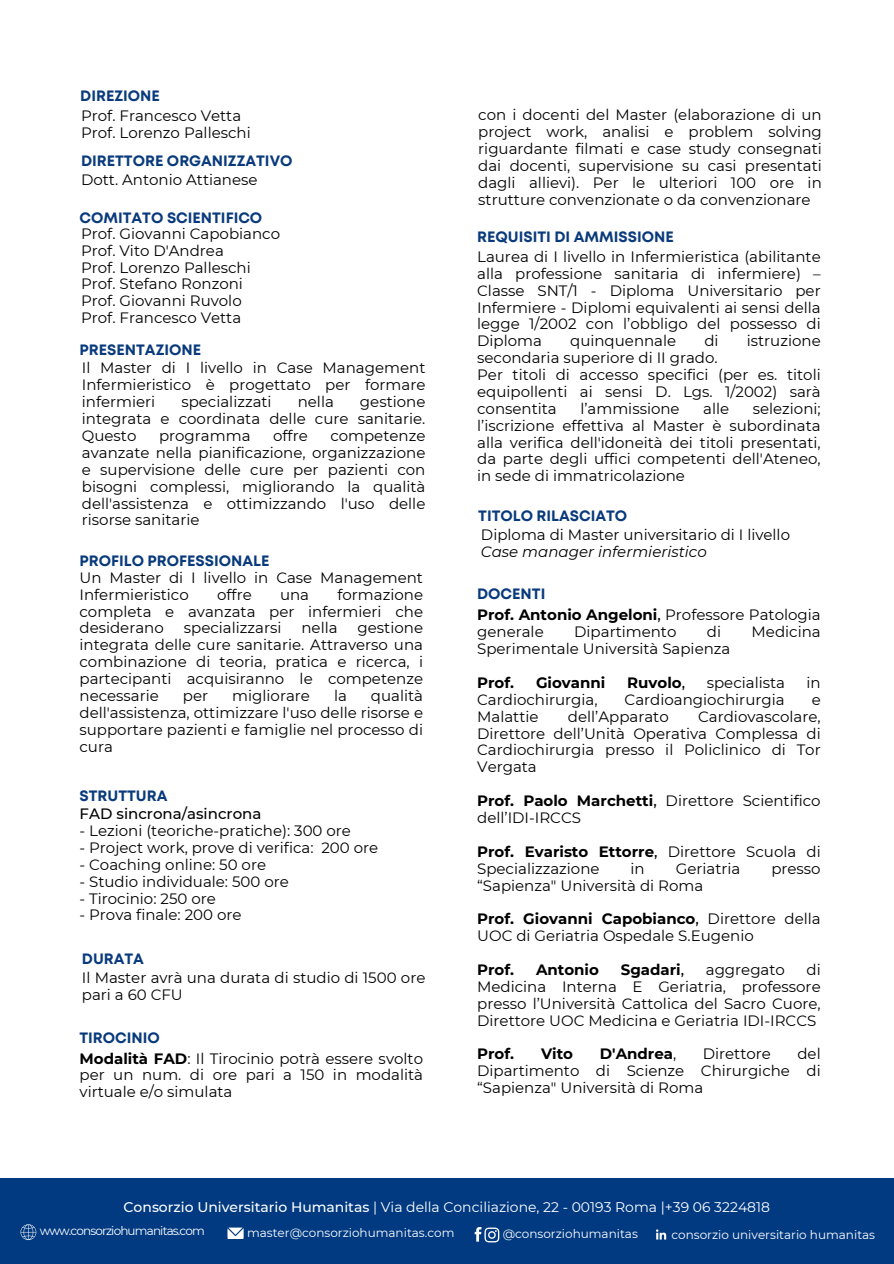
<style>
.page{position:relative;width:894px;height:1264px;background:#fff}
.page>*{position:absolute;margin:0;border:0;box-sizing:border-box;transform-origin:0 0}
.t1{font:15px/16.8px "Montserrat";color:#000;text-align:justify}
.t2{font:700 15px "Mont";color:#093a7c}
.t3{font:700 15px "Montserrat";color:#000}
.t4{font:500 15px "Montserrat";color:#000}
.t5{font:13.95px "Montserrat";color:#fff}
.t6{font:12px "Montserrat";color:#fff}
.t7{font:12px "Montserrat";letter-spacing:-.07em;color:#fff}
.s1{font-weight:700}
.s2{font-style:italic}
.s3{font-weight:500}
.s4{font-weight:400}
</style>
<div class="page">
<div style="left:0;top:1178px;width:893px;height:85px;background:#013a81"></div>
<svg style="left:21px;top:1224px;width:15px;height:15px"></svg>
<svg style="left:654px;top:1227px;width:14px;height:14px"></svg>
<svg style="left:655px;top:1229px;width:11px;height:10px"></svg>
<svg style="left:227px;top:1227px;width:16px;height:11px"></svg>
<svg style="left:474px;top:1227px;width:25px;height:15px"></svg>
<h1 class="t2" style="left:80px;top:90px;width:81px">DIREZIONE</h1>
<h1 class="t1" style="left:81px;top:107px;width:171px">Prof. Francesco Vetta<br>Prof. Lorenzo Palleschi</h1>
<h2 class="t2" style="left:81px;top:156px;width:213px">DIRETTORE ORGANIZZATIVO</h2>
<h1 class="t1" style="left:81px;top:171px;width:178px">Dott. Antonio Attianese</h1>
<h2 class="t2" style="left:79px;top:212px;width:184px">COMITATO SCIENTIFICO</h2>
<h1 class="t1" style="left:81px;top:225px;width:200px;text-align:left">Prof. Giovanni Capobianco<br>Prof. Vito D'Andrea<br>Prof. Lorenzo Palleschi<br>Prof. Stefano Ronzoni<br>Prof. Giovanni Ruvolo<br>Prof. Francesco Vetta</h1>
<h1 class="t2" style="left:79px;top:344px;width:123px">PRESENTAZIONE</h1>
<h2 class="t1" style="left:82px;top:359px;width:345px">Il Master di I livello in Case Management Infermieristico è progettato per formare infermieri</h2>
<h2 class="t1" style="left:82px;top:393px;width:345px;text-indent:278px">gestione integrata e coordinata delle cure sanitarie.<br>Questo</h2>
<h2 class="t1" style="left:181px;top:393px;width:92px">specializzati</h2>
<h2 class="t1" style="left:298px;top:393px;width:38px">nella</h2>
<h2 class="t1" style="left:159px;top:427px;width:93px">programma</h2>
<h2 class="t1" style="left:273px;top:427px;width:36px">offre</h2>
<h2 class="t1" style="left:82px;top:427px;width:345px;text-indent:248px">competenze avanzate nella pianificazione, organizzazione e supervisione delle cure per pazienti con bisogni complessi, migliorando la qualità dell'assistenza e ottimizzando l'uso delle risorse sanitarie</h2>
<h2 class="t2" style="left:79px;top:555px;width:191px">PROFILO PROFESSIONALE</h2>
<h1 class="t1" style="left:79px;top:569px;width:345px">Un Master di I livello in Case Management<br>Infermieristico</h1>
<h1 class="t1" style="left:79px;top:586px;width:345px;text-indent:258px">formazione completa e avanzata per infermieri che desiderano</h1>
<h1 class="t1" style="left:217px;top:586px;width:36px">offre</h1>
<h1 class="t1" style="left:280px;top:586px;width:31px">una</h1>
<h1 class="t1" style="left:79px;top:619px;width:345px;text-indent:278px">gestione integrata delle cure sanitarie. Attraverso una combinazione di teoria, pratica e ricerca, i partecipanti acquisiranno le competenze necessarie</h1>
<h1 class="t1" style="left:184px;top:619px;width:99px">specializzarsi</h1>
<h1 class="t1" style="left:301px;top:619px;width:38px">nella</h1>
<h1 class="t1" style="left:79px;top:687px;width:345px;text-indent:291px">qualità dell'assistenza, ottimizzare l'uso delle risorse e supportare pazienti e famiglie nel processo di cura</h1>
<h1 class="t1" style="left:183px;top:687px;width:27px">per</h1>
<h1 class="t1" style="left:232px;top:687px;width:79px">migliorare</h1>
<h1 class="t1" style="left:334px;top:687px;width:14px">la</h1>
<h2 class="t2" style="left:79px;top:789px;width:89px">STRUTTURA</h2>
<h2 class="t4" style="left:79px;top:804px;width:183px">FAD sincrona/asincrona</h2>
<h2 class="t1" style="left:79px;top:822px;width:273px">- Lezioni (teoriche-pratiche): 300 ore</h2>
<h2 class="t1" style="left:79px;top:839px;width:300px">- Project work, prove di verifica: 200 ore</h2>
<h2 class="t1" style="left:79px;top:856px;width:188px">- Coaching online: 50 ore</h2>
<h2 class="t1" style="left:79px;top:872px;width:211px">- Studio individuale: 500 ore</h2>
<h2 class="t1" style="left:79px;top:889px;width:138px">- Tirocinio: 250 ore</h2>
<h2 class="t1" style="left:79px;top:906px;width:163px">- Prova finale: 200 ore</h2>
<h2 class="t2" style="left:82px;top:953px;width:64px">DURATA</h2>
<h1 class="t1" style="left:82px;top:968px;width:345px">Il Master avrà una durata di studio di 1500 ore pari a 60 CFU</h1>
<h2 class="t2" style="left:79px;top:1031px;width:82px">TIROCINIO</h2>
<p class="t1" style="left:79px;top:1049px;width:345px"><span class="s1">Modalità FAD</span>: Il Tirocinio potrà essere svolto per un num. di ore pari a 150 in modalità virtuale e/o simulata</p>
<h1 class="t1" style="left:478px;top:106px;width:345px">con i docenti del Master (elaborazione di un project work, analisi e problem solving riguardante filmati e case study consegnati dai docenti, supervisione su casi presentati dagli allievi). Per le ulteriori 100 ore in strutture convenzionate o da convenzionare</h1>
<h2 class="t2" style="left:477px;top:231px;width:198px">REQUISITI DI AMMISSIONE</h2>
<h2 class="t1" style="left:477px;top:248px;width:345px">Laurea di I livello in Infermieristica (abilitante alla professione sanitaria di infermiere) – Classe SNT/1 - Diploma Universitario per Infermiere - Diplomi equivalenti ai sensi della legge 1/2002 con l’obbligo del possesso di Diploma</h2>
<h2 class="t1" style="left:570px;top:332px;width:107px">quinquennale</h2>
<h2 class="t1" style="left:704px;top:332px;width:16px">di</h2>
<h2 class="t1" style="left:746px;top:332px;width:75px">istruzione</h2>
<h2 class="t1" style="left:477px;top:349px;width:345px;text-align:left">secondaria superiore di II grado.<br>Per titoli di accesso specifici (per es. titoli equipollenti ai sensi D. Lgs. 1/2002) sarà consentita</h2>
<h2 class="t1" style="left:580px;top:400px;width:101px">l’ammissione</h2>
<h2 class="t1" style="left:703px;top:400px;width:27px">alle</h2>
<h2 class="t1" style="left:477px;top:400px;width:345px;text-indent:275px">selezioni; l’iscrizione effettiva al Master è subordinata alla verifica dell'idoneità dei titoli presentati, da parte degli uffici competenti dell'Ateneo, in sede di immatricolazione</h2>
<h2 class="t2" style="left:478px;top:510px;width:150px">TITOLO RILASCIATO</h2>
<h1 class="t1" style="left:481px;top:526px;width:310px">Diploma di Master universitario di I livello<br><span class="s2">Case manager infermieristico</span></h1>
<p class="t2" style="left:477px;top:588px;width:70px">DOCENTI</p>
<h2 class="t1" style="left:477px;top:606px;width:345px"><span class="s1">Prof. Antonio Angeloni</span><span class="s3">,</span> Professore Patologia generale</h2>
<h2 class="t1" style="left:574px;top:623px;width:104px">Dipartimento</h2>
<h2 class="t1" style="left:706px;top:623px;width:16px">di</h2>
<h2 class="t1" style="left:751px;top:623px;width:71px">Medicina</h2>
<h2 class="t1" style="left:477px;top:640px;width:255px">Sperimentale Università Sapienza</h2>
<h2 class="t3" style="left:477px;top:673px;width:38px">Prof.</h2>
<h2 class="t3" style="left:536px;top:673px;width:71px">Giovanni</h2>
<h2 class="t3" style="left:627px;top:673px;width:59px">Ruvolo<span class="s3">,</span></h2>
<h2 class="t1" style="left:706px;top:674px;width:80px">specialista</h2>
<h2 class="t1" style="left:806px;top:674px;width:16px">in</h2>
<h2 class="t1" style="left:477px;top:691px;width:122px">Cardiochirurgia,</h2>
<h2 class="t1" style="left:624px;top:691px;width:161px">Cardioangiochirurgia</h2>
<h2 class="t1" style="left:811px;top:691px;width:11px">e</h2>
<h2 class="t1" style="left:477px;top:708px;width:63px">Malattie</h2>
<h2 class="t1" style="left:567px;top:708px;width:102px">dell’Apparato</h2>
<h2 class="t1" style="left:477px;top:708px;width:345px;text-indent:221px">Cardiovascolare, Direttore dell’Unità Operativa Complessa di Cardiochirurgia presso il Policlinico di Tor Vergata</h2>
<h2 class="t1" style="left:477px;top:792px;width:345px"><span class="s1">Prof. Paolo Marchetti</span><span class="s3">,</span> Direttore Scientifico dell’IDI-IRCCS</h2>
<h2 class="t1" style="left:477px;top:843px;width:345px"><span class="s1">Prof. Evaristo Ettorre</span><span class="s3">,</span> Direttore Scuola di<br>Specializzazione</h2>
<h2 class="t1" style="left:630px;top:859px;width:16px">in</h2>
<h2 class="t1" style="left:675px;top:859px;width:66px">Geriatria</h2>
<h2 class="t1" style="left:771px;top:859px;width:51px">presso</h2>
<h2 class="t1" style="left:477px;top:876px;width:227px">“Sapienza" Università di Roma</h2>
<p class="t1" style="left:477px;top:910px;width:345px"><span class="s1">Prof. Giovanni Capobianco</span><span class="s3">,</span> Direttore della<br>UOC di Geriatria Ospedale S.Eugenio</p>
<h2 class="t3" style="left:477px;top:960px;width:38px">Prof.</h2>
<h2 class="t3" style="left:536px;top:960px;width:64px">Antonio</h2>
<h2 class="t3" style="left:620px;top:960px;width:65px">Sgadari<span class="s3">,</span></h2>
<h2 class="t1" style="left:705px;top:961px;width:81px">aggregato</h2>
<h2 class="t1" style="left:477px;top:961px;width:345px;text-indent:329px">di Medicina Interna E Geriatria, professore presso l’Università Cattolica del Sacro Cuore, Direttore UOC Medicina e Geriatria IDI-IRCCS</h2>
<p class="t3" style="left:477px;top:1044px;width:38px">Prof.</p>
<p class="t3" style="left:541px;top:1044px;width:34px">Vito</p>
<p class="t3" style="left:599px;top:1044px;width:78px">D'Andrea<span class="s4">,</span></p>
<p class="t1" style="left:702px;top:1045px;width:70px">Direttore</p>
<p class="t1" style="left:477px;top:1045px;width:345px;text-indent:320px">del Dipartimento di Scienze Chirurgiche di “Sapienza" Università di Roma</p>
<h2 class="t5" style="left:123px;top:1198px;width:647px"><span class="s3">Consorzio Universitario Humanitas</span> | Via della Conciliazione, 22 - 00193 Roma |+39 06 3224818</h2>
<h1 class="t7" style="left:40px;top:1223px;width:167px">www.consorziohumanitas.com</h1>
<h2 class="t6" style="left:247px;top:1225px;width:209px">master@consorziohumanitas.com</h2>
<h2 class="t6" style="left:502px;top:1226px;width:137px">@consorziohumanitas</h2>
<h1 class="t6" style="left:671px;top:1226px;width:205px">consorzio universitario humanitas</h1>
</div>
